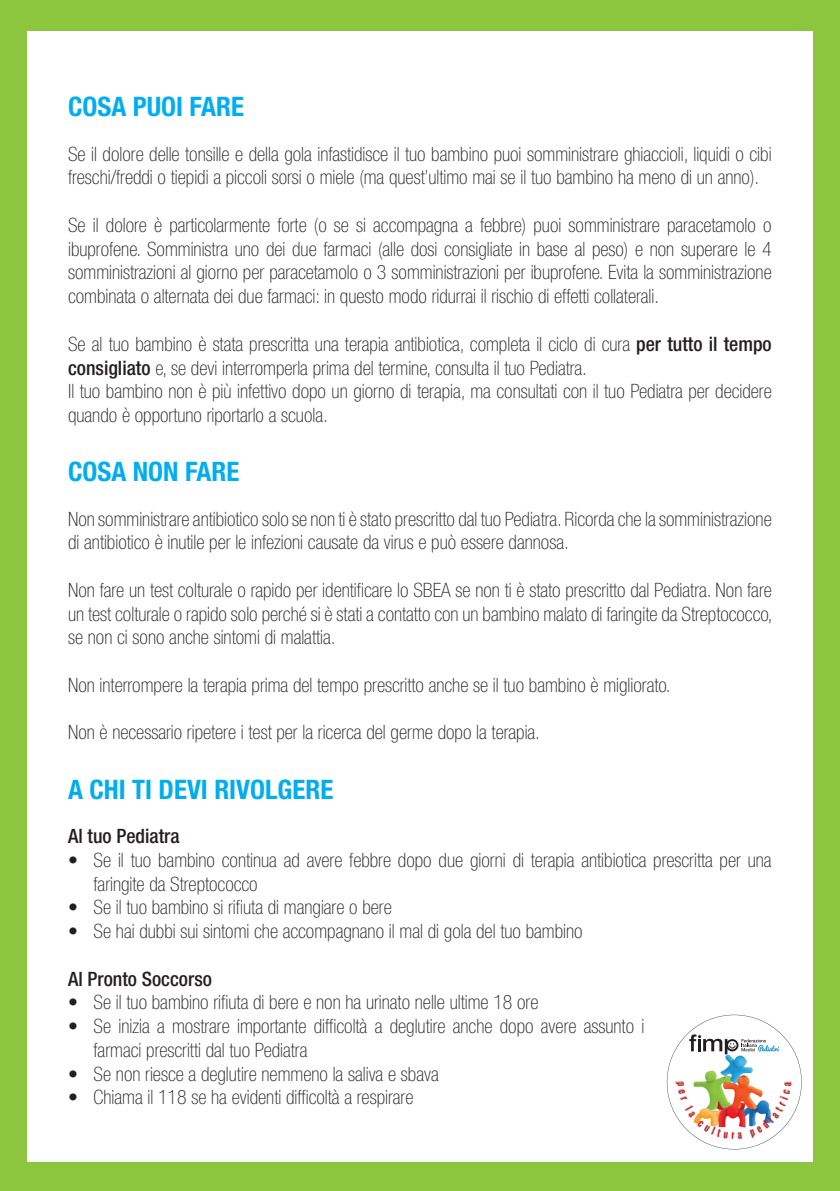
<style>
.page{position:relative;width:840px;height:1191px;background:#fff}
.page>*{position:absolute;margin:0;border:0;box-sizing:border-box;transform-origin:0 0}
.t1{font:700 condensed 26.8px "Helvetica Neue LT Std";color:#00aeef}
.t2{font:100 condensed 19.8px/23.8px "Helvetica Neue LT Std";color:#231f20}
.t3{font:500 condensed 19.8px "Helvetica Neue LT Std";color:#231f20}
.s1{font-weight:500}
</style>
<div class="page">
<div style="left:0;top:0;width:839px;height:1191px;background:#8bc63e"></div>
<div style="left:27px;top:31px;width:785px;height:1130px;background:#fff"></div>
<svg style="left:666px;top:1014px;width:135px;height:135px"></svg>
<h1 class="t1" style="left:68px;top:91px;width:177px">COSA PUOI FARE</h1>
<p class="t2" style="left:68px;top:142px;width:704px">Se il dolore delle tonsille e della gola infastidisce il tuo bambino puoi somministrare ghiaccioli, liquidi o cibi freschi/freddi o tiepidi a piccoli sorsi o miele (ma quest’ultimo mai se il tuo bambino ha meno di un anno).</p>
<p class="t2" style="left:68px;top:213px;width:704px;text-align:justify">Se il dolore è particolarmente forte (o se si accompagna a febbre) puoi somministrare paracetamolo o ibuprofene. Somministra uno dei due farmaci (alle dosi consigliate in base al peso) e non superare le 4 somministrazioni al giorno per paracetamolo o 3 somministrazioni per ibuprofene. Evita la somministrazione combinata o alternata dei due farmaci: in questo modo ridurrai il rischio di effetti collaterali.</p>
<p class="t2" style="left:68px;top:332px;width:704px">Se al tuo bambino è stata prescritta una terapia antibiotica, completa il ciclo di cura <span class="s1">per tutto il tempo consigliato</span> e, se devi interromperla prima del termine, consulta il tuo Pediatra.<br>Il tuo bambino non è più infettivo dopo un giorno di terapia, ma consultati con il tuo Pediatra per decidere quando è opportuno riportarlo a scuola.</p>
<h1 class="t1" style="left:68px;top:456px;width:173px">COSA NON FARE</h1>
<p class="t2" style="left:68px;top:506px;width:704px">Non somministrare antibiotico solo se non ti è stato prescritto dal tuo Pediatra. Ricorda che la somministrazione di antibiotico è inutile per le infezioni causate da virus e può essere dannosa.</p>
<p class="t2" style="left:68px;top:578px;width:705px;text-align:justify">Non fare un test colturale o rapido per identificare lo SBEA se non ti è stato prescritto dal Pediatra. Non fare un test colturale o rapido solo perché si è stati a contatto con un bambino malato di faringite da Streptococco, se non ci sono anche sintomi di malattia.</p>
<p class="t2" style="left:68px;top:673px;width:603px">Non interrompere la terapia prima del tempo prescritto anche se il tuo bambino è migliorato.</p>
<p class="t2" style="left:68px;top:720px;width:473px">Non è necessario ripetere i test per la ricerca del germe dopo la terapia.</p>
<h1 class="t1" style="left:68px;top:773px;width:267px">A CHI TI DEVI RIVOLGERE</h1>
<p class="t3" style="left:68px;top:824px;width:113px">Al tuo Pediatra</p>
<p class="t2" style="left:93px;top:847px;width:679px;text-indent:-25px">• Se il tuo bambino continua ad avere febbre dopo due giorni di terapia antibiotica prescritta per una faringite da Streptococco</p>
<p class="t2" style="left:68px;top:895px;width:325px">• Se il tuo bambino si rifiuta di mangiare o bere</p>
<p class="t2" style="left:68px;top:919px;width:515px">• Se hai dubbi sui sintomi che accompagnano il mal di gola del tuo bambino</p>
<p class="t3" style="left:68px;top:966px;width:145px">Al Pronto Soccorso</p>
<p class="t2" style="left:68px;top:990px;width:471px">• Se il tuo bambino rifiuta di bere e non ha urinato nelle ultime 18 ore</p>
<p class="t2" style="left:93px;top:1014px;width:552px;text-indent:-25px">• Se inizia a mostrare importante difficoltà a deglutire anche dopo avere assunto i farmaci prescritti dal tuo Pediatra</p>
<p class="t2" style="left:68px;top:1061px;width:372px">• Se non riesce a deglutire nemmeno la saliva e sbava</p>
<p class="t2" style="left:68px;top:1085px;width:346px">• Chiama il 118 se ha evidenti difficoltà a respirare</p>
</div>
